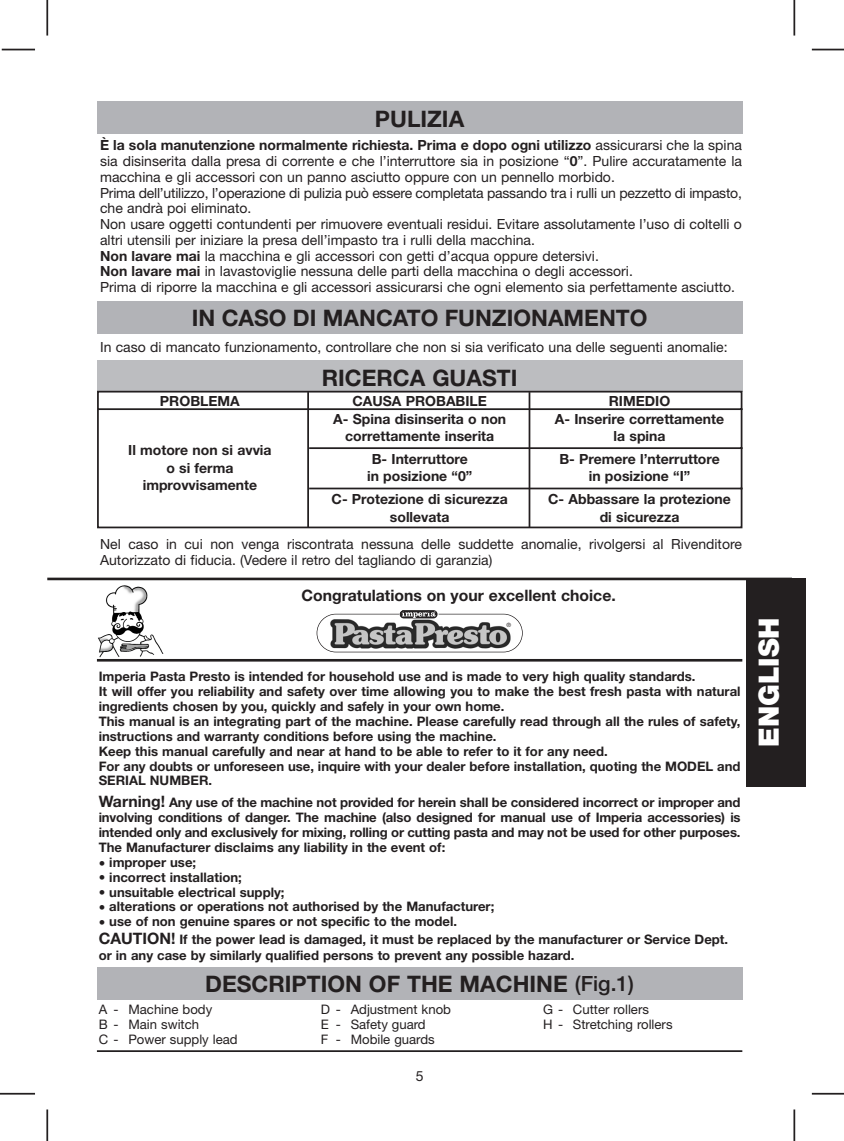
<style>
.page{position:relative;width:844px;height:1141px;background:#fff}
.page>*{position:absolute;margin:0;border:0;box-sizing:border-box;transform-origin:0 0}
.t1{font:900 28px "Helvetica Neue";color:#fff}
.t2{font:700 22.75px "Helvetica Neue";color:#231f20}
.t3{font:700 15.75px "Helvetica Neue";color:#231f20}
.t4{font:14px/15.8px "Helvetica Neue";color:#231f20}
.t5{font:700 14px/17.5px "Helvetica Neue";color:#231f20;text-align:center}
.t6{font:700 13.12px/14.9px "Helvetica Neue";color:#231f20}
.t7{font:13.12px/14.9px "Helvetica Neue";color:#231f20}
.t8{font:5.77px "Helvetica Neue";color:#231f20}
.s1{font-weight:700}
.s2{font-size:15.75px}
.s3{font-weight:500;font-size:21px}
</style>
<div class="page">
<hr style="left:2px;top:49px;width:33px;height:1px;background:#231f20">
<hr style="left:811px;top:49px;width:32px;height:1px;background:#231f20">
<hr style="left:0;top:1093px;width:35px;height:2px;background:#231f20">
<hr style="left:811px;top:1093px;width:32px;height:2px;background:#231f20">
<hr style="left:46px;top:1109px;width:2px;height:32px;background:#231f20">
<hr style="left:793px;top:1109px;width:2px;height:32px;background:#231f20">
<hr style="left:46px;top:0;width:2px;height:36px;background:#231f20">
<hr style="left:793px;top:0;width:2px;height:36px;background:#231f20">
<div style="left:97px;top:102px;width:645px;height:32px;background:#b2b3b7"></div>
<div style="left:97px;top:301px;width:645px;height:32px;background:#b2b3b7"></div>
<div style="left:97px;top:361px;width:645px;height:31px;background:#bcbdc0"></div>
<svg style="left:97px;top:390px;width:646px;height:139px"></svg>
<hr style="left:307px;top:392px;width:2px;height:136px;background:#231f20">
<hr style="left:528px;top:392px;width:2px;height:136px;background:#231f20">
<div style="left:97px;top:967px;width:645px;height:32px;background:#b2b3b7"></div>
<img style="left:98px;top:585px;width:66px;height:73px">
<hr style="left:97px;top:659px;width:645px;height:3px;background:#231f20">
<img style="left:327px;top:617px;width:187px;height:35px">
<div style="left:316px;top:614px;width:206px;height:38px;border:1px solid #231f20;border-radius:19px"></div>
<svg style="left:399px;top:610px;width:39px;height:9px"></svg>
<svg style="left:399px;top:610px;width:38px;height:8px"></svg>
<div style="left:746px;top:578px;width:59px;height:209px;background:#231f20"></div>
<hr style="left:47px;top:578px;width:744px;height:2px;background:#231f20">
<hr style="left:97px;top:1050px;width:645px;height:2px;background:#231f20">
<h2 class="t2" style="left:375px;top:110px;width:91px">PULIZIA</h2>
<p class="t4" style="left:100px;top:139px;width:643px"><span class="s1">È la sola manutenzione normalmente richiesta. Prima e dopo ogni utilizzo</span> assicurarsi che la spina sia disinserita dalla presa di corrente e che l’interruttore sia in posizione “<span class="s1">0</span>”. Pulire accuratamente la macchina e gli accessori con un panno asciutto oppure con un pennello morbido.<br>Prima dell’utilizzo, l’operazione di pulizia può essere completata passando tra i rulli un pezzetto di impasto, che andrà poi eliminato.<br>Non usare oggetti contundenti per rimuovere eventuali residui. Evitare assolutamente l’uso di coltelli o altri utensili per iniziare la presa dell’impasto tra i rulli della macchina.<br><span class="s1">Non lavare mai</span> la macchina e gli accessori con getti d’acqua oppure detersivi.<br><span class="s1">Non lavare mai</span> in lavastoviglie nessuna delle parti della macchina o degli accessori.<br>Prima di riporre la macchina e gli accessori assicurarsi che ogni elemento sia perfettamente asciutto.</p>
<h2 class="t2" style="left:192px;top:310px;width:457px">IN CASO DI MANCATO FUNZIONAMENTO</h2>
<p class="t4" style="left:100px;top:340px;width:629px">In caso di mancato funzionamento, controllare che non si sia verificato una delle seguenti anomalie:</p>
<p class="t5" style="left:160px;top:394px;width:81px">PROBLEMA</p>
<p class="t5" style="left:128px;top:443px;width:145px">Il motore non si avvia o si ferma improvvisamente</p>
<h2 class="t2" style="left:321px;top:370px;width:197px">RICERCA GUASTI</h2>
<p class="t5" style="left:333px;top:394px;width:174px">CAUSA PROBABILE<br>A- Spina disinserita o non correttamente inserita</p>
<p class="t5" style="left:367px;top:451px;width:107px">B- Interruttore in posizione “0”</p>
<p class="t5" style="left:331px;top:492px;width:178px">C- Protezione di sicurezza sollevata</p>
<p class="t5" style="left:554px;top:394px;width:171px">RIMEDIO<br>A- Inserire correttamente la spina</p>
<p class="t5" style="left:559px;top:451px;width:162px">B- Premere l’nterruttore in posizione “I”</p>
<p class="t5" style="left:548px;top:492px;width:184px">C- Abbassare la protezione di sicurezza</p>
<p class="t4" style="left:100px;top:538px;width:643px">Nel caso in cui non venga riscontrata nessuna delle suddette anomalie, rivolgersi al Rivenditore<br>Autorizzato di fiducia. (Vedere il retro del tagliando di garanzia)</p>
<p class="t3" style="left:301px;top:590px;width:316px">Congratulations on your excellent choice.</p>
<p class="t8" style="left:506px;top:623px;width:6px">®</p>
<h1 class="t1" style="left:758px;top:747px;width:131px;rotate:-90deg">ENGLISH</h1>
<p class="t6" style="left:99px;top:670px;width:643px">Imperia Pasta Presto is intended for household use and is made to very high quality standards.<br>It will offer you reliability and safety over time allowing you to make the best fresh pasta with natural ingredients chosen by you, quickly and safely in your own home.<br>This manual is an integrating part of the machine. Please carefully read through all the rules of safety, instructions and warranty conditions before using the machine.<br>Keep this manual carefully and near at hand to be able to refer to it for any need.<br>For any doubts or unforeseen use, inquire with your dealer before installation, quoting the MODEL and SERIAL NUMBER.</p>
<p class="t6" style="left:99px;top:796px;width:643px;text-align:justify"><span class="s2">Warning!</span> Any use of the machine not provided for herein shall be considered incorrect or improper and involving conditions of danger. The machine (also designed for manual use of Imperia accessories) is intended only and exclusively for mixing, rolling or cutting pasta and may not be used for other purposes.<br>The Manufacturer disclaims any liability in the event of:</p>
<p class="t6" style="left:99px;top:856px;width:99px">• improper use;</p>
<p class="t6" style="left:99px;top:871px;width:145px">• incorrect installation;</p>
<p class="t6" style="left:99px;top:886px;width:187px">• unsuitable electrical supply;</p>
<p class="t6" style="left:99px;top:900px;width:397px">• alterations or operations not authorised by the Manufacturer;</p>
<p class="t6" style="left:99px;top:915px;width:360px">• use of non genuine spares or not specific to the model.</p>
<p class="t6" style="left:99px;top:933px;width:630px;line-height:15.8px"><span class="s2">CAUTION!</span> If the power lead is damaged, it must be replaced by the manufacturer or Service Dept. or in any case by similarly qualified persons to prevent any possible hazard.</p>
<h2 class="t2" style="left:205px;top:975px;width:430px">DESCRIPTION OF THE MACHINE <span class="s3">(Fig.1)</span></h2>
<p class="t7" style="left:99px;top:1003px;width:140px">A - Machine body<br>B - Main switch<br>C - Power supply lead</p>
<p class="t7" style="left:321px;top:1003px;width:132px">D - Adjustment knob<br>E - Safety guard<br>F - Mobile guards</p>
<p class="t7" style="left:543px;top:1003px;width:131px">G - Cutter rollers<br>H - Stretching rollers</p>
<p class="t4" style="left:415px;top:1069px;width:9px">5</p>
</div>
